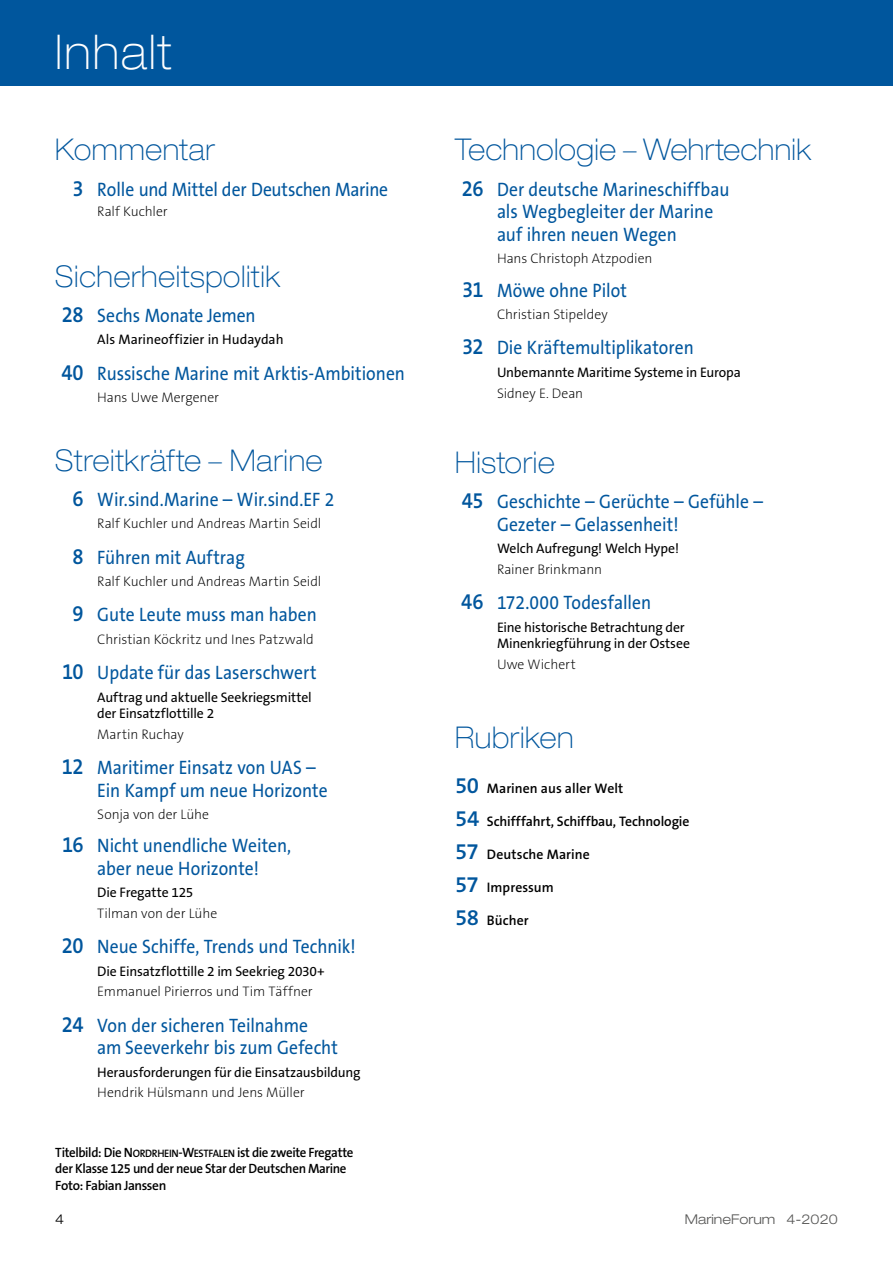
<style>
.page{position:relative;width:893px;height:1263px;background:#fff}
.page>*{position:absolute;margin:0;border:0;box-sizing:border-box;transform-origin:0 0}
.t1{font:100 expanded 48px "Helvetica Neue";letter-spacing:.045em;color:#fff;scale:.9 1}
.t2{font:100 expanded 30px "Helvetica Neue";letter-spacing:.025em;color:#00569d;scale:.9 1}
.t3{font:19.5px/22.5px "The Sans B5 Plain";color:#00569d;scale:.9 1}
.t4{font:13.8px/20.7px "The Sans B5 Plain";letter-spacing:-.01em;color:#000}
.t5{font:200 13.8px/20.7px "The Sans B W2";color:#000}
.t6{font:600 13.8px "The Sans B6";color:#000}
.t7{font:600 13.5px/16.5px "The Sans B6";letter-spacing:-.025em;color:#000;scale:.96 1}
.t8{font:300 expanded 13.5px "Helvetica Neue";color:#575756}
.t9{font:300 expanded 13.5px "Helvetica Neue";color:#000}
.s1{font-family:"The Sans B6";font-weight:600;font-size:22.5px}
.s2{font-family:"The Sans B5 Plain";font-weight:400}
.s3{font-family:"The Sans B W2";font-weight:200}
.s4{font-family:"The Sans B6 Semi Bold SC800";font-weight:400}
.s5{font-family:"The Sans B6 Semi Bold SC800";font-weight:400;font-size:10.8px}
.s6{font-size:22.5px;color:#00569d}
.s7{font-family:"Helvetica Neue Light Ext SC800";font-weight:400;font-stretch:normal}
</style>
<div class="page">
<div style="left:0;top:0;width:893px;height:85px;background:#00569d"></div>
<p class="t1" style="left:55px;top:24px;width:131px">Inhalt</p>
<p class="t2" style="left:55px;top:132px;width:179px">Kommentar</p>
<p class="t3" style="left:73px;top:179px;width:352px"><span class="s1">3</span> Rolle und Mittel der Deutschen Marine</p>
<p class="t5" style="left:97px;top:202px;width:72px">Ralf Kuchler</p>
<p class="t2" style="left:55px;top:258px;width:252px">Sicherheitspolitik</p>
<p class="t3" style="left:62px;top:305px;width:217px"><span class="s1">28</span> Sechs Monate Jemen</p>
<p class="t4" style="left:97px;top:330px;width:188px">Als Marineoffizier in Hudaydah</p>
<p class="t3" style="left:61px;top:363px;width:383px"><span class="s1">40</span> Russische Marine mit Arktis-Ambitionen</p>
<p class="t5" style="left:97px;top:387px;width:123px">Hans Uwe Mergener</p>
<p class="t2" style="left:55px;top:442px;width:298px">Streitkräfte – Marine</p>
<p class="t3" style="left:73px;top:489px;width:292px"><span class="s1">6</span> Wir.sind.Marine – Wir.sind.EF 2</p>
<p class="t5" style="left:97px;top:513px;width:226px">Ralf Kuchler und Andreas Martin Seidl</p>
<p class="t3" style="left:73px;top:546px;width:193px"><span class="s1">8</span> Führen mit Auftrag</p>
<p class="t5" style="left:97px;top:571px;width:226px">Ralf Kuchler und Andreas Martin Seidl</p>
<p class="t3" style="left:73px;top:604px;width:273px"><span class="s1">9</span> Gute Leute muss man haben</p>
<p class="t5" style="left:97px;top:629px;width:218px">Christian Köckritz und Ines Patzwald</p>
<p class="t3" style="left:62px;top:662px;width:284px"><span class="s1">10</span> Update für das Laserschwert</p>
<p class="t4" style="left:97px;top:689px;width:216px;line-height:16.5px">Auftrag und aktuelle Seekriegsmittel der Einsatzflottille 2</p>
<p class="t5" style="left:97px;top:724px;width:88px">Martin Ruchay</p>
<p class="t3" style="left:97px;top:757px;width:257px;text-indent:-35px"><span class="s1">12</span> Maritimer Einsatz von UAS –<br>Ein Kampf um neue Horizonte</p>
<p class="t5" style="left:97px;top:804px;width:113px">Sonja von der Lühe</p>
<p class="t3" style="left:62px;top:835px;width:256px;text-align:center"><span class="s1">16</span> Nicht unendliche Weiten, aber neue Horizonte!</p>
<p class="t5" style="left:97px;top:882px;width:121px"><span class="s2">Die Fregatte 125<br></span>Tilman von der Lühe</p>
<p class="t3" style="left:62px;top:936px;width:328px"><span class="s1">20</span> Neue Schiffe, Trends und Technik!</p>
<p class="t4" style="left:97px;top:961px;width:229px">Die Einsatzflottille 2 im Seekrieg 2030+<br><span class="s3">Emmanuel Pirierros und Tim Täffner</span></p>
<p class="t3" style="left:97px;top:1014px;width:269px;text-indent:-35px"><span class="s1">24</span> Von der sicheren Teilnahme<br>am Seeverkehr bis zum Gefecht</p>
<p class="t4" style="left:97px;top:1062px;width:265px">Herausforderungen für die Einsatzausbildung<br><span class="s3">Hendrik Hülsmann und Jens Müller</span></p>
<p class="t7" style="left:55px;top:1144px;width:312px">Titelbild: Die <span class="s4">N</span><span class="s5">ORDRHEIN</span> -<span class="s4">W</span><span class="s5">ESTFALEN</span> ist die zweite Fregatte der Klasse 125 und der neue Star der Deutschen Marine<br>Foto: Fabian Janssen</p>
<p class="t2" style="left:455px;top:132px;width:398px">Technologie – Wehrtechnik</p>
<p class="t3" style="left:497px;top:179px;width:260px;text-indent:-35px"><span class="s1">26</span> Der deutsche Marineschiffbau als Wegbegleiter der Marine auf ihren neuen Wegen</p>
<p class="t5" style="left:497px;top:248px;width:157px">Hans Christoph Atzpodien</p>
<p class="t3" style="left:462px;top:280px;width:185px"><span class="s1">31</span> Möwe ohne Pilot</p>
<p class="t5" style="left:497px;top:304px;width:112px">Christian Stipeldey</p>
<p class="t3" style="left:462px;top:337px;width:259px"><span class="s1">32</span> Die Kräftemultiplikatoren</p>
<p class="t4" style="left:497px;top:362px;width:245px">Unbemannte Maritime Systeme in Europa<br><span class="s3">Sidney E. Dean</span></p>
<p class="t2" style="left:455px;top:444px;width:112px">Historie</p>
<p class="t3" style="left:497px;top:491px;width:297px;text-indent:-35px"><span class="s1">45</span> Geschichte – Gerüchte – Gefühle –<br>Gezeter – Gelassenheit!</p>
<p class="t4" style="left:497px;top:538px;width:184px">Welch Aufregung! Welch Hype!<br><span class="s3">Rainer Brinkmann</span></p>
<p class="t3" style="left:461px;top:592px;width:213px"><span class="s1">46</span> 172.000 Todesfallen</p>
<p class="t4" style="left:497px;top:619px;width:194px;line-height:16.5px">Eine historische Betrachtung der<br>Minenkriegführung in der Ostsee</p>
<p class="t5" style="left:497px;top:654px;width:80px">Uwe Wichert</p>
<p class="t2" style="left:455px;top:719px;width:133px">Rubriken</p>
<p class="t6" style="left:455px;top:781px;width:170px"><span class="s6">50</span> Marinen aus aller Welt</p>
<p class="t6" style="left:455px;top:814px;width:236px"><span class="s6">54</span> Schifffahrt, Schiffbau, Technologie</p>
<p class="t6" style="left:455px;top:847px;width:136px"><span class="s6">57</span> Deutsche Marine</p>
<p class="t6" style="left:455px;top:880px;width:100px"><span class="s6">57</span> Impressum</p>
<p class="t6" style="left:455px;top:913px;width:75px"><span class="s6">58</span> Bücher</p>
<p class="t9" style="left:55px;top:1211px;width:11px">4</p>
<p class="t8" style="left:685px;top:1211px;width:154px">MarineForum <span class="s7">4-2020</span></p>
</div>
